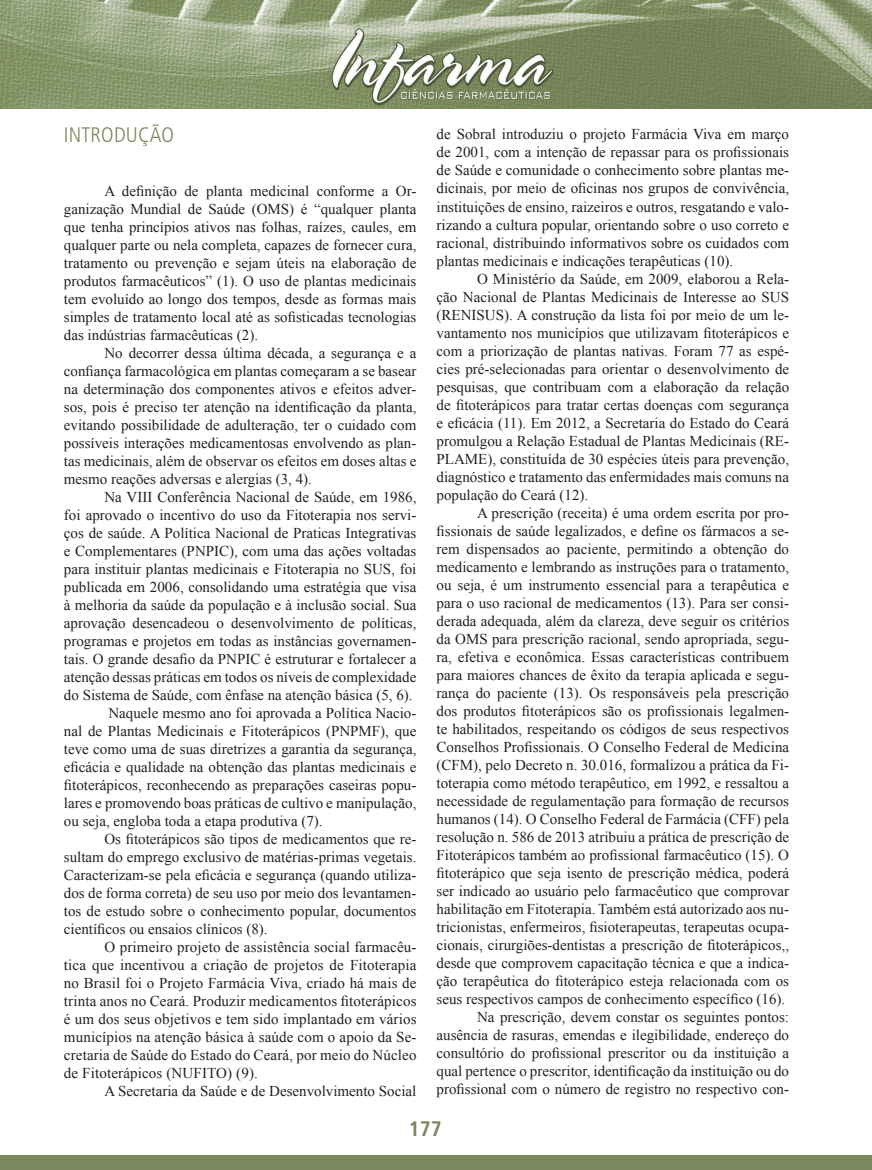
<style>
.page{position:relative;width:872px;height:1170px;background:#fff}
.page>*{position:absolute;margin:0;border:0;box-sizing:border-box;transform-origin:0 0}
.t1{font:300 condensed 21px "Frutiger";letter-spacing:.01em;color:#7b885d}
.t2{font:700 condensed 21px "Frutiger LT Std";color:#7b885d}
.t3{font:15px/18px "Times New Roman";color:#231f20;text-align:justify}
</style>
<div class="page">
<img style="left:0;top:0;width:872px;height:108px">
<div style="left:0;top:1154px;width:872px;height:15px;background:#7b885d"></div>
<h1 class="t1" style="left:64px;top:123px;width:112px">INTRODUÇÃO</h1>
<p class="t3" style="left:64px;top:182px;width:354px;text-indent:40px">A definição de planta medicinal conforme a Or&shy;ganização Mundial de Saúde (OMS) é “qualquer planta que tenha princípios ativos nas folhas, raízes, caules, em qualquer parte ou nela completa, capazes de fornecer cura, tratamento ou prevenção e sejam úteis na elaboração de produtos farmacêuticos” (1). O uso de plantas medicinais tem evoluído ao longo dos tempos, desde as formas mais simples de tratamento local até as sofisticadas tecnologias das indústrias farmacêuticas (2).</p>
<p class="t3" style="left:64px;top:344px;width:354px;text-indent:41px">No decorrer dessa última década, a segurança e a confiança farmacológica em plantas começaram a se basear na determinação dos componentes ativos e efeitos adver&shy;sos, pois é preciso ter atenção na identificação da planta, evitando possibilidade de adulteração, ter o cuidado com possíveis interações medicamentosas envolvendo as plan&shy;tas medicinais, além de observar os efeitos em doses altas e mesmo reações adversas e alergias (3, 4).</p>
<p class="t3" style="left:104px;top:488px;width:313px">Na VIII Conferência Nacional de Saúde, em 1986,</p>
<p class="t3" style="left:64px;top:506px;width:354px">foi aprovado o incentivo do uso da Fitoterapia nos servi-</p>
<p class="t3" style="left:64px;top:524px;width:354px">ços de saúde. A Política Nacional de Praticas Integrativas</p>
<p class="t3" style="left:64px;top:542px;width:354px">e Complementares (PNPIC), com uma das ações voltadas</p>
<p class="t3" style="left:64px;top:560px;width:354px">para instituir plantas medicinais e Fitoterapia no SUS, foi</p>
<p class="t3" style="left:64px;top:578px;width:354px">publicada em 2006, consolidando uma estratégia que visa</p>
<p class="t3" style="left:64px;top:596px;width:354px">à melhoria da saúde da população e à inclusão social. Sua</p>
<p class="t3" style="left:64px;top:614px;width:354px">aprovação desencadeou o desenvolvimento de políticas,</p>
<p class="t3" style="left:64px;top:632px;width:354px">programas e projetos em todas as instâncias governamen-</p>
<p class="t3" style="left:64px;top:650px;width:354px">tais. O grande desafio da PNPIC é estruturar e fortalecer a</p>
<p class="t3" style="left:64px;top:668px;width:354px">atenção dessas práticas em todos os níveis de complexidade</p>
<p class="t3" style="left:64px;top:686px;width:350px">do Sistema de Saúde, com ênfase na atenção básica (5, 6).</p>
<p class="t3" style="left:108px;top:704px;width:309px">Naquele mesmo ano foi aprovada a Política Nacio-</p>
<p class="t3" style="left:64px;top:722px;width:354px">nal de Plantas Medicinais e Fitoterápicos (PNPMF), que</p>
<p class="t3" style="left:64px;top:740px;width:354px">teve como uma de suas diretrizes a garantia da segurança,</p>
<p class="t3" style="left:64px;top:758px;width:354px">eficácia e qualidade na obtenção das plantas medicinais e</p>
<p class="t3" style="left:64px;top:776px;width:354px">fitoterápicos, reconhecendo as preparações caseiras popu-</p>
<p class="t3" style="left:64px;top:794px;width:354px">lares e promovendo boas práticas de cultivo e manipulação,</p>
<p class="t3" style="left:64px;top:812px;width:260px">ou seja, engloba toda a etapa produtiva (7).</p>
<p class="t3" style="left:104px;top:830px;width:313px">Os fitoterápicos são tipos de medicamentos que re-</p>
<p class="t3" style="left:64px;top:848px;width:354px">sultam do emprego exclusivo de matérias-primas vegetais.</p>
<p class="t3" style="left:64px;top:866px;width:354px">Caracterizam-se pela eficácia e segurança (quando utiliza-</p>
<p class="t3" style="left:64px;top:884px;width:354px">dos de forma correta) de seu uso por meio dos levantamen-</p>
<p class="t3" style="left:64px;top:902px;width:354px">tos de estudo sobre o conhecimento popular, documentos</p>
<p class="t3" style="left:64px;top:920px;width:205px">científicos ou ensaios clínicos (8).</p>
<p class="t3" style="left:104px;top:938px;width:313px">O primeiro projeto de assistência social farmacêu-</p>
<p class="t3" style="left:64px;top:956px;width:354px">tica que incentivou a criação de projetos de Fitoterapia</p>
<p class="t3" style="left:64px;top:974px;width:354px">no Brasil foi o Projeto Farmácia Viva, criado há mais de</p>
<p class="t3" style="left:64px;top:992px;width:354px">trinta anos no Ceará. Produzir medicamentos fitoterápicos</p>
<p class="t3" style="left:64px;top:1010px;width:354px">é um dos seus objetivos e tem sido implantado em vários</p>
<p class="t3" style="left:64px;top:1028px;width:354px">municípios na atenção básica à saúde com o apoio da Se-</p>
<p class="t3" style="left:64px;top:1046px;width:354px">cretaria de Saúde do Estado do Ceará, por meio do Núcleo</p>
<p class="t3" style="left:64px;top:1064px;width:196px">de Fitoterápicos (NUFITO) (9).</p>
<p class="t3" style="left:104px;top:1082px;width:313px">A Secretaria da Saúde e de Desenvolvimento Social</p>
<p class="t3" style="left:436px;top:125px;width:354px">de Sobral introduziu o projeto Farmácia Viva em março de 2001, com a intenção de repassar para os profissionais de Saúde e comunidade o conhecimento sobre plantas me&shy;dicinais, por meio de oficinas nos grupos de convivência, instituições de ensino, raizeiros e outros, resgatando e valo&shy;rizando a cultura popular, orientando sobre o uso correto e racional, distribuindo informativos sobre os cuidados com plantas medicinais e indicações terapêuticas (10).</p>
<p class="t3" style="left:436px;top:269px;width:354px;text-indent:40px">O Ministério da Saúde, em 2009, elaborou a Rela&shy;ção Nacional de Plantas Medicinais de Interesse ao SUS (RENISUS). A construção da lista foi por meio de um le&shy;vantamento nos municípios que utilizavam fitoterápicos e com a priorização de plantas nativas. Foram 77 as espé&shy;cies pré-selecionadas para orientar o desenvolvimento de pesquisas, que contribuam com a elaboração da relação de fitoterápicos para tratar certas doenças com segurança e eficácia (11). Em 2012, a Secretaria do Estado do Ceará promulgou a Relação Estadual de Plantas Medicinais (RE-PLAME), constituída de 30 espécies úteis para prevenção, diagnóstico e tratamento das enfermidades mais comuns na população do Ceará (12).</p>
<p class="t3" style="left:436px;top:503px;width:354px;text-align:right">A prescrição (receita) é uma ordem escrita por pro&shy;fissionais de saúde legalizados, e define os fármacos a se&shy;rem dispensados ao paciente, permitindo a obtenção do medicamento e lembrando as instruções para o tratamento, ou seja, é um instrumento essencial para a terapêutica e para o uso racional de medicamentos (13). Para ser consi&shy;derada adequada, além da clareza, deve seguir os critérios da OMS para prescrição racional, sendo apropriada, segu&shy;ra, efetiva e econômica. Essas características contribuem para maiores chances de êxito da terapia aplicada e segu&shy;rança do paciente (13). Os responsáveis pela prescrição dos produtos fitoterápicos são os profissionais legalmen&shy;te habilitados, respeitando os códigos de seus respectivos Conselhos Profissionais. O Conselho Federal de Medicina (CFM), pelo Decreto n. 30.016, formalizou a prática da Fi&shy;toterapia como método terapêutico, em 1992, e ressaltou a necessidade de regulamentação para formação de recursos humanos (14). O Conselho Federal de Farmácia (CFF) pela resolução n. 586 de 2013 atribuiu a prática de prescrição de Fitoterápicos também ao profissional farmacêutico (15). O fitoterápico que seja isento de prescrição médica, poderá ser indicado ao usuário pelo farmacêutico que comprovar habilitação em Fitoterapia. Também está autorizado aos nu&shy;tricionistas, enfermeiros, fisioterapeutas, terapeutas ocupa&shy;cionais, cirurgiões-dentistas a prescrição de fitoterápicos,, desde que comprovem capacitação técnica e que a indica&shy;ção terapêutica do fitoterápico esteja relacionada com os seus respectivos campos de conhecimento específico (16).<br>Na prescrição, devem constar os seguintes pontos: ausência de rasuras, emendas e ilegibilidade, endereço do consultório do profissional prescritor ou da instituição a qual pertence o prescritor, identificação da instituição ou do profissional com o número de registro no respectivo con-</p>
<h1 class="t2" style="left:409px;top:1116px;width:34px">177</h1>
</div>
